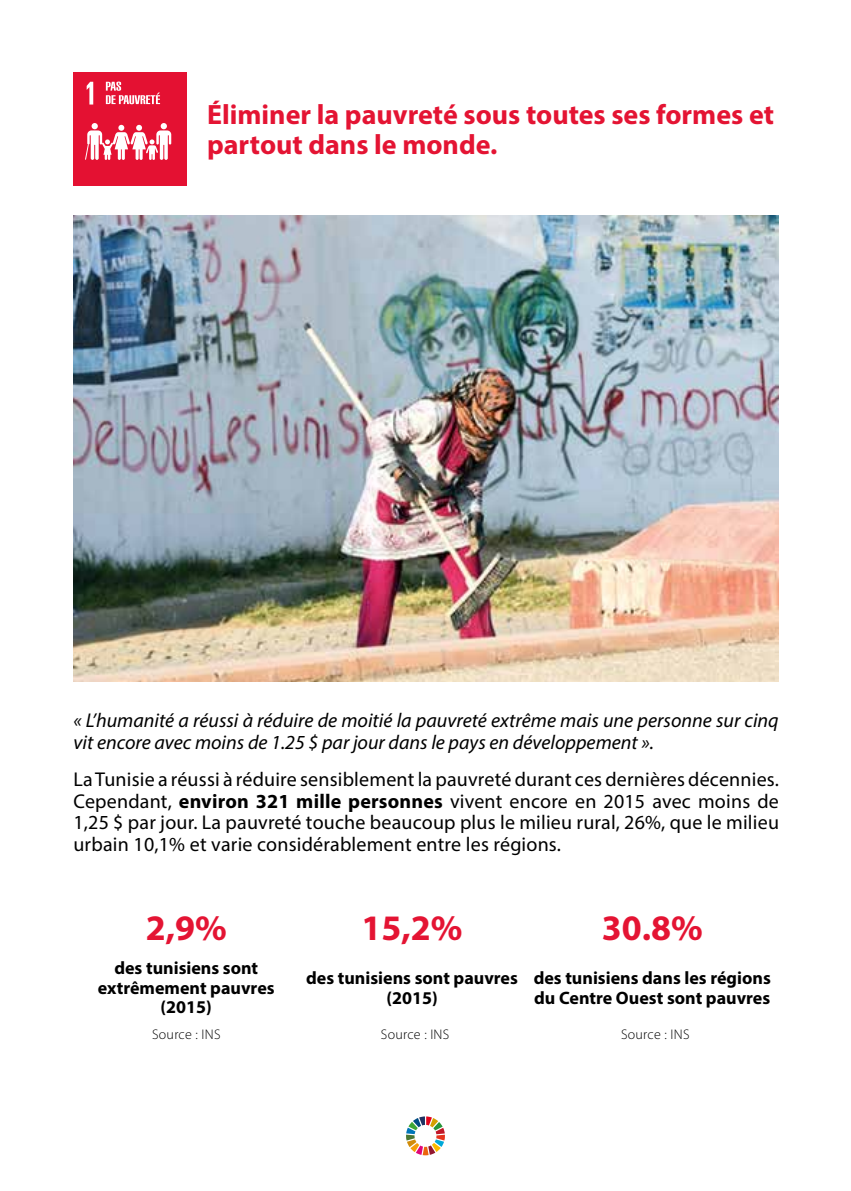
<style>
.page{position:relative;width:851px;height:1191px;background:#fff}
.page>*{position:absolute;margin:0;border:0;box-sizing:border-box;transform-origin:0 0}
.t1{font:700 36px "Myriad Pro";color:#e41433}
.t2{font:700 28px/30.2px "Myriad Pro";color:#e41433}
.t3{font:20px/21.6px "Myriad Pro";letter-spacing:.01em;color:#000;text-align:justify}
.t4{font:italic 20px/21.6px "Myriad Pro";color:#000}
.t5{font:700 18px/19.4px "Myriad Pro";color:#000;text-align:center}
.t6{font:300 14px "Myriad Pro";letter-spacing:.02em;color:#000}
.s1{font-weight:700}
</style>
<div class="page">
<img style="left:73px;top:215px;width:705px;height:467px">
<div style="left:74px;top:72px;width:113px;height:113px;background:#e41132"></div>
<svg style="left:87px;top:82px;width:6px;height:23px"></svg>
<svg style="left:85px;top:123px;width:86px;height:37px"></svg>
<svg style="left:106px;top:82px;width:54px;height:22px"></svg>
<svg style="left:406px;top:1116px;width:39px;height:39px"></svg>
<h2 class="t2" style="left:207px;top:99px;width:568px">Éliminer la pauvreté sous toutes ses formes et partout dans le monde.</h2>
<p class="t4" style="left:73px;top:709px;width:706px">« L’humanité a réussi à réduire de moitié la pauvreté extrême mais une personne sur cinq vit encore avec moins de 1.25 $ par jour dans le pays en développement ».</p>
<p class="t3" style="left:73px;top:768px;width:707px">La Tunisie a réussi à réduire sensiblement la pauvreté durant ces dernières décennies.<br>Cependant, <span class="s1">environ 321 mille personnes</span> vivent encore en 2015 avec moins de 1,25 $ par jour. La pauvreté touche beaucoup plus le milieu rural, 26%, que le milieu urbain 10,1% et varie considérablement entre les régions.</p>
<h1 class="t1" style="left:146px;top:904px;width:83px">2,9%</h1>
<h1 class="t1" style="left:361px;top:904px;width:102px">15,2%</h1>
<h1 class="t1" style="left:601px;top:904px;width:102px">30.8%</h1>
<p class="t5" style="left:98px;top:958px;width:178px">des tunisiens sont extrêmement pauvres (2015)</p>
<p class="t5" style="left:306px;top:967px;width:213px">des tunisiens sont pauvres (2015)</p>
<p class="t5" style="left:533px;top:967px;width:239px;text-align:left">des tunisiens dans les régions du Centre Ouest sont pauvres</p>
<p class="t6" style="left:152px;top:1026px;width:70px">Source : INS</p>
<p class="t6" style="left:381px;top:1026px;width:70px">Source : INS</p>
<p class="t6" style="left:621px;top:1026px;width:70px">Source : INS</p>
</div>
